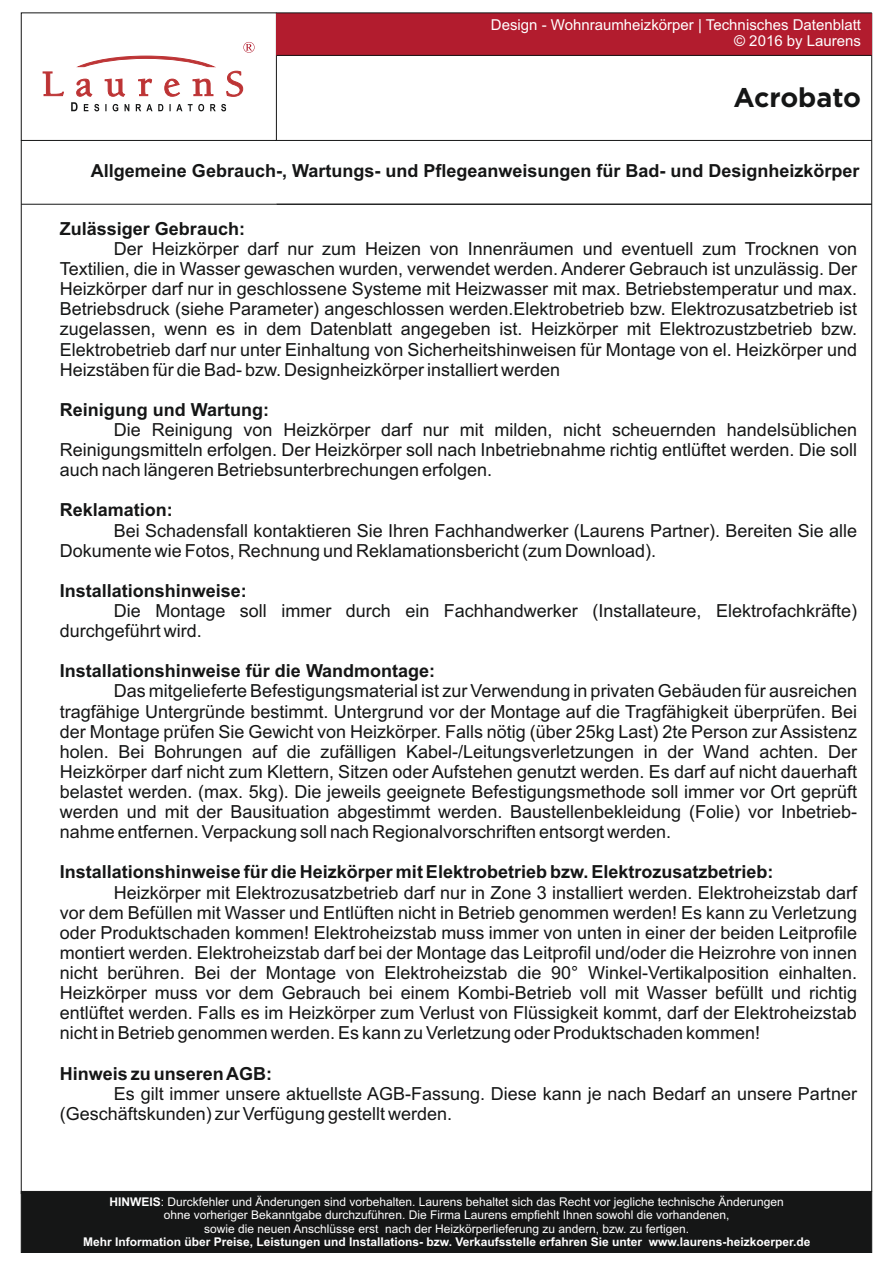
<style>
.page{position:relative;width:893px;height:1263px;background:#fff}
.page>*{position:absolute;margin:0;border:0;box-sizing:border-box;transform-origin:0 0}
.t1{font:700 27px "Gotham";letter-spacing:-.005em;color:#151616}
.t2{font:18px/20.1px "Arial";color:#151616;text-align:justify}
.t3{font:700 18px "Arial";color:#151616}
.t4{font:15px/16.8px "Arial";color:#fff;text-align:right}
.t5{font:12px/13.4px "Arial";color:#fff;text-align:center}
.t6{font:700 12px "Arial";color:#fff}
.s1{font-weight:700}
</style>
<div class="page">
<hr style="left:21px;top:204px;width:255px;height:1px;background:#151616">
<hr style="left:21px;top:140px;width:1px;height:1054px;background:#151616">
<hr style="left:871px;top:13px;width:1px;height:1178px;background:#151616">
<div style="left:21px;top:1191px;width:851px;height:62px;background:#151616"></div>
<hr style="left:276px;top:204px;width:596px;height:1px;background:#151616">
<svg style="left:43px;top:72px;width:21px;height:24px"></svg>
<svg style="left:71px;top:42px;width:184px;height:69px"></svg>
<div style="left:21px;top:13px;width:256px;height:128px;border:1px solid #151616"></div>
<div style="left:276px;top:13px;width:596px;height:42px;background:#b21c2e"></div>
<hr style="left:276px;top:13px;width:596px;height:1px;background:#151616">
<hr style="left:276px;top:55px;width:596px;height:1px;background:#151616">
<hr style="left:276px;top:140px;width:596px;height:1px;background:#151616">
<p class="t4" style="left:491px;top:17px;width:372px">Design - Wohnraumheizkörper | Technisches Datenblatt © 2016 by Laurens</p>
<h1 class="t1" style="left:733px;top:85px;width:129px">Acrobato</h1>
<p class="t3" style="left:91px;top:164px;width:770px">Allgemeine Gebrauch-, Wartungs- und Pflegeanweisungen für Bad- und Designheizkörper</p>
<p class="t3" style="left:60px;top:222px;width:187px">Zulässiger Gebrauch:</p>
<p class="t2" style="left:60px;top:240px;width:799px;text-indent:54px">Der Heizkörper darf nur zum Heizen von Innenräumen und eventuell zum Trocknen von Textilien, die in Wasser gewaschen wurden, verwendet werden. Anderer Gebrauch ist unzulässig. Der Heizkörper darf nur in geschlossene Systeme mit Heizwasser mit max. Betriebstemperatur und max.<br>Betriebsdruck (siehe Parameter) angeschlossen werden.Elektrobetrieb bzw. Elektrozusatzbetrieb ist zugelassen, wenn es in dem Datenblatt angegeben ist. Heizkörper mit Elektrozustzbetrieb bzw.<br>Elektrobetrieb darf nur unter Einhaltung von Sicherheitshinweisen für Montage von el. Heizkörper und Heizstäben für die Bad- bzw. Designheizkörper installiert werden</p>
<p class="t3" style="left:60px;top:403px;width:211px">Reinigung und Wartung:</p>
<p class="t2" style="left:60px;top:421px;width:799px;text-indent:54px">Die Reinigung von Heizkörper darf nur mit milden, nicht scheuernden handelsüblichen Reinigungsmitteln erfolgen. Der Heizkörper soll nach Inbetriebnahme richtig entlüftet werden. Die soll auch nach längeren Betriebsunterbrechungen erfolgen.</p>
<p class="t3" style="left:60px;top:503px;width:115px">Reklamation:</p>
<p class="t2" style="left:60px;top:522px;width:799px;text-indent:54px">Bei Schadensfall kontaktieren Sie Ihren Fachhandwerker (Laurens Partner). Bereiten Sie alle<br>Dokumente wie Fotos, Rechnung und Reklamationsbericht (zum Download).</p>
<p class="t3" style="left:60px;top:584px;width:189px">Installationshinweise:</p>
<p class="t2" style="left:60px;top:602px;width:799px;text-indent:54px">Die Montage soll immer durch ein Fachhandwerker (Installateure, Elektrofachkräfte) durchgeführt wird.</p>
<p class="t3" style="left:60px;top:664px;width:377px">Installationshinweise für die Wandmontage:</p>
<p class="t2" style="left:60px;top:683px;width:799px;text-indent:54px">Das mitgelieferte Befestigungsmaterial ist zur Verwendung in privaten Gebäuden für ausreichen tragfähige Untergründe bestimmt. Untergrund vor der Montage auf die Tragfähigkeit überprüfen. Bei der Montage prüfen Sie Gewicht von Heizkörper. Falls nötig (über 25kg Last) 2te Person zur Assistenz holen. Bei Bohrungen auf die zufälligen Kabel-/Leitungsverletzungen in der Wand achten. Der Heizkörper darf nicht zum Klettern, Sitzen oder Aufstehen genutzt werden. Es darf auf nicht dauerhaft belastet werden. (max. 5kg). Die jeweils geeignete Befestigungsmethode soll immer vor Ort geprüft werden und mit der Bausituation abgestimmt werden. Baustellenbekleidung (Folie) vor Inbetrieb&shy;nahme entfernen. Verpackung soll nach Regionalvorschriften entsorgt werden.</p>
<p class="t3" style="left:60px;top:865px;width:715px">Installationshinweise für die Heizkörper mit Elektrobetrieb bzw. Elektrozusatzbetrieb:</p>
<p class="t2" style="left:60px;top:884px;width:799px;text-indent:54px">Heizkörper mit Elektrozusatzbetrieb darf nur in Zone 3 installiert werden. Elektroheizstab darf vor dem Befüllen mit Wasser und Entlüften nicht in Betrieb genommen werden! Es kann zu Verletzung oder Produktschaden kommen! Elektroheizstab muss immer von unten in einer der beiden Leitprofile montiert werden. Elektroheizstab darf bei der Montage das Leitprofil und/oder die Heizrohre von innen nicht berühren. Bei der Montage von Elektroheizstab die 90° Winkel-Vertikalposition einhalten.<br>Heizkörper muss vor dem Gebrauch bei einem Kombi-Betrieb voll mit Wasser befüllt und richtig entlüftet werden. Falls es im Heizkörper zum Verlust von Flüssigkeit kommt, darf der Elektroheizstab nicht in Betrieb genommen werden. Es kann zu Verletzung oder Produktschaden kommen!</p>
<p class="t3" style="left:60px;top:1066px;width:214px">Hinweis zu unseren AGB:</p>
<p class="t2" style="left:60px;top:1085px;width:799px;text-indent:54px">Es gilt immer unsere aktuellste AGB-Fassung. Diese kann je nach Bedarf an unsere Partner (Geschäftskunden) zur Verfügung gestellt werden.</p>
<p class="t5" style="left:109px;top:1196px;width:676px"><span class="s1">HINWEIS</span>: Durckfehler und Änderungen sind vorbehalten. Laurens behaltet sich das Recht vor jegliche technische Änderungen ohne vorheriger Bekanntgabe durchzuführen. Die Firma Laurens empfiehlt Ihnen sowohl die vorhandenen,<br>sowie die neuen Anschlüsse erst nach der Heizkörperlieferung zu andern, bzw. zu fertigen.</p>
<p class="t6" style="left:83px;top:1237px;width:729px">Mehr Information über Preise, Leistungen und Installations- bzw. Verkaufsstelle erfahren Sie unter www.laurens-heizkoerper.de</p>
</div>
